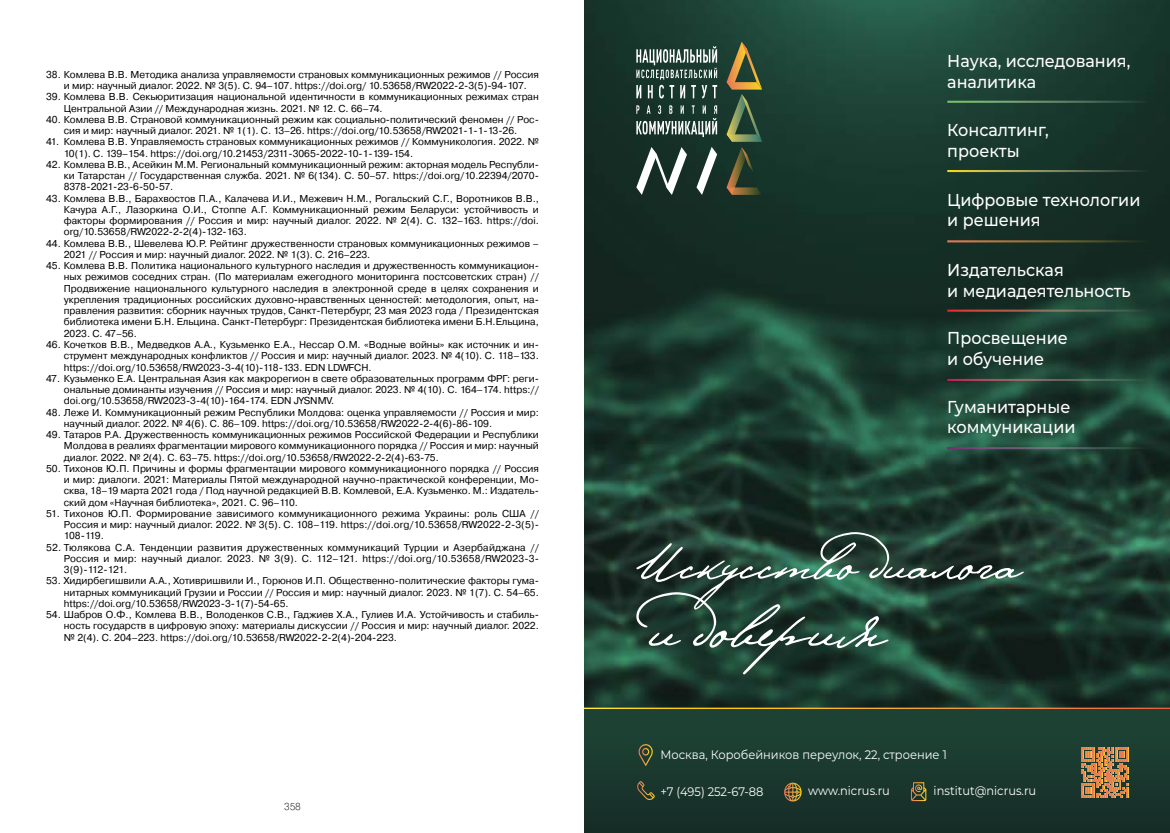
<style>
.page{position:relative;width:1170px;height:833px;background:#fff}
.page>*{position:absolute;margin:0;border:0;box-sizing:border-box;transform-origin:0 0}
.t1{font:500 17.25px/20.8px "Montserrat";color:#fff;scale:.93 1}
.t2{font:12.38px "Montserrat";color:#fff;scale:.93 1}
.t3{font:10px/11.2px "Pragmatica";color:#000;text-align:justify}
.t4{font:200 10px "Pragmatica";color:#000}
</style>
<div class="page">
<img style="left:585px;top:0;width:584px;height:707px">
<svg style="left:585px;top:707px;width:584px;height:2px"></svg>
<hr style="left:947px;top:101px;width:200px;height:2px;background:#fff">
<hr style="left:947px;top:170px;width:200px;height:2px;background:#fff">
<hr style="left:947px;top:240px;width:200px;height:2px;background:#fff">
<hr style="left:947px;top:310px;width:200px;height:2px;background:#fff">
<hr style="left:947px;top:379px;width:200px;height:2px;background:#fff">
<hr style="left:947px;top:447px;width:200px;height:2px;background:#fff">
<div style="left:585px;top:709px;width:584px;height:124px;background:#1b392f"></div>
<svg style="left:726px;top:42px;width:36px;height:153px;background:#495637"></svg>
<svg style="left:636px;top:147px;width:51px;height:48px"></svg>
<svg style="left:696px;top:147px;width:21px;height:48px"></svg>
<svg style="left:636px;top:105px;width:81px;height:32px;background:#536861"></svg>
<svg style="left:636px;top:46px;width:81px;height:52px;background:#546b63"></svg>
<svg style="left:636px;top:532px;width:387px;height:142px;background:#304c41"></svg>
<svg style="left:911px;top:782px;width:15px;height:19px"></svg>
<svg style="left:637px;top:781px;width:18px;height:19px"></svg>
<svg style="left:638px;top:744px;width:15px;height:22px"></svg>
<svg style="left:784px;top:782px;width:17px;height:19px"></svg>
<svg style="left:1081px;top:747px;width:47px;height:50px"></svg>
<p class="t3" style="left:46px;top:69px;width:494px;text-align:center">38. Комлева В.В. Методика анализа управляемости страновых коммуникационных режимов // Россия и мир: научный диалог. 2022. № 3(5). С. 94–107. https://doi.org/ 10.53658/RW2022-2-3(5)-94-107.</p>
<p class="t3" style="left:64px;top:92px;width:476px;text-indent:-18px">39. Комлева В.В. Секьюритизация национальной идентичности в коммуникационных режимах стран<br>Центральной Азии // Международная жизнь. 2021. № 12. С. 66–74.</p>
<p class="t3" style="left:46px;top:114px;width:494px;text-align:center">40. Комлева В.В. Страновой коммуникационный режим как социально-политический феномен // Рос&shy;сия и мир: научный диалог. 2021. № 1(1). С. 13–26. https://doi.org/10.53658/RW2021-1-1-13-26.</p>
<p class="t3" style="left:64px;top:137px;width:476px;text-indent:-18px">41. Комлева В.В. Управляемость страновых коммуникационных режимов // Коммуникология. 2022. №<br>10(1). С. 139–154. https://doi.org/10.21453/2311-3065-2022-10-1-139-154.</p>
<p class="t3" style="left:64px;top:159px;width:476px;text-indent:-18px">42. Комлева В.В., Асейкин М.М. Региональный коммуникационный режим: акторная модель Республи&shy;ки Татарстан // Государственная служба. 2021. № 6(134). С. 50–57. https://doi.org/10.22394/2070- 8378-2021-23-6-50-57.</p>
<p class="t3" style="left:64px;top:193px;width:476px;text-indent:-18px">43. Комлева В.В., Барахвостов П.А., Калачева И.И., Межевич Н.М., Рогальский С.Г., Воротников В.В., Качура А.Г., Лазоркина О.И., Стоппе А.Г. Коммуникационный режим Беларуси: устойчивость и факторы формирования // Россия и мир: научный диалог. 2022. № 2(4). С. 132–163. https://doi. org/10.53658/RW2022-2-2(4)-132-163.</p>
<p class="t3" style="left:64px;top:238px;width:476px;text-indent:-18px">44. Комлева В.В., Шевелева Ю.Р. Рейтинг дружественности страновых коммуникационных режимов –<br>2021 // Россия и мир: научный диалог. 2022. № 1(3). С. 216–223.</p>
<p class="t3" style="left:64px;top:260px;width:476px;text-indent:-18px">45. Комлева В.В. Политика национального культурного наследия и дружественность коммуникацион&shy;ных режимов соседних стран. (По материалам ежегодного мониторинга постсоветских стран) // Продвижение национального культурного наследия в электронной среде в целях сохранения и укрепления традиционных российских духовно-нравственных ценностей: методология, опыт, на&shy;правления развития: сборник научных трудов, Санкт-Петербург, 23 мая 2023 года / Президентская библиотека имени Б.Н. Ельцина. Санкт-Петербург: Президентская библиотека имени Б.Н.Ельцина, 2023. С. 47–56.</p>
<p class="t3" style="left:64px;top:339px;width:476px;text-indent:-18px">46. Кочетков В.В., Медведков А.А., Кузьменко Е.А., Нессар О.М. «Водные войны» как источник и ин&shy;струмент международных конфликтов // Россия и мир: научный диалог. 2023. № 4(10). С. 118–133. https://doi.org/10.53658/RW2023-3-4(10)-118-133. EDN LDWFCH.</p>
<p class="t3" style="left:64px;top:373px;width:476px;text-indent:-18px">47. Кузьменко Е.А. Центральная Азия как макрорегион в свете образовательных программ ФРГ: реги&shy;ональные доминанты изучения // Россия и мир: научный диалог. 2023. № 4(10). С. 164–174. https:// doi.org/10.53658/RW2023-3-4(10)-164-174. EDN JYSNMV.</p>
<p class="t3" style="left:64px;top:407px;width:476px;text-indent:-18px">48. Леже И. Коммуникационный режим Республики Молдова: оценка управляемости // Россия и мир: научный диалог. 2022. № 4(6). С. 86–109. https://doi.org/10.53658/RW2022-2-4(6)-86-109.</p>
<p class="t3" style="left:64px;top:429px;width:476px;text-indent:-18px">49. Татаров Р.А. Дружественность коммуникационных режимов Российской Федерации и Республики Молдова в реалиях фрагментации мирового коммуникационного порядка // Россия и мир: научный диалог. 2022. № 2(4). С. 63–75. https://doi.org/10.53658/RW2022-2-2(4)-63-75.</p>
<p class="t3" style="left:64px;top:463px;width:476px;text-indent:-18px">50. Тихонов Ю.П. Причины и формы фрагментации мирового коммуникационного порядка // Россия и мир: диалоги. 2021: Материалы Пятой международной научно-практической конференции, Мо&shy;сква, 18–19 марта 2021 года / Под научной редакцией В.В. Комлевой, Е.А. Кузьменко. М.: Издатель&shy;ский дом «Научная библиотека», 2021. С. 96–110.</p>
<p class="t3" style="left:64px;top:508px;width:476px;text-indent:-18px">51. Тихонов Ю.П. Формирование зависимого коммуникационного режима Украины: роль США // Россия и мир: научный диалог. 2022. № 3(5). С. 108–119. https://doi.org/10.53658/RW2022-2-3(5)- 108-119.</p>
<p class="t3" style="left:64px;top:542px;width:476px;text-indent:-18px">52. Тюлякова С.А. Тенденции развития дружественных коммуникаций Турции и Азербайджана // Россия и мир: научный диалог. 2023. № 3(9). С. 112–121. https://doi.org/10.53658/RW2023-3- 3(9)-112-121.</p>
<p class="t3" style="left:64px;top:575px;width:476px;text-indent:-18px">53. Хидирбегишвили А.А., Хотивришвили И., Горюнов И.П. Общественно-политические факторы гума&shy;нитарных коммуникаций Грузии и России // Россия и мир: научный диалог. 2023. № 1(7). С. 54–65. https://doi.org/10.53658/RW2023-3-1(7)-54-65.</p>
<p class="t3" style="left:64px;top:609px;width:476px;text-indent:-18px">54. Шабров О.Ф., Комлева В.В., Володенков С.В., Гаджиев Х.А., Гулиев И.А. Устойчивость и стабиль&shy;ность государств в цифровую эпоху: материалы дискуссии // Россия и мир: научный диалог. 2022. № 2(4). С. 204–223. https://doi.org/10.53658/RW2022-2-2(4)-204-223.</p>
<p class="t4" style="left:284px;top:800px;width:18px">358</p>
<h1 class="t1" style="left:947px;top:50px;width:198px">Наука, исследования, аналитика</h1>
<h1 class="t1" style="left:947px;top:119px;width:110px">Консалтинг, проекты</h1>
<h1 class="t1" style="left:947px;top:188px;width:209px">Цифровые технологии и решения</h1>
<h1 class="t1" style="left:947px;top:259px;width:199px">Издательская<br>и медиадеятельность</h1>
<h1 class="t1" style="left:947px;top:327px;width:131px">Просвещение и обучение</h1>
<h1 class="t1" style="left:947px;top:395px;width:139px">Гуманитарные коммуникации</h1>
<p class="t2" style="left:660px;top:746px;width:309px">Москва, Коробейников переулок, 22, строение 1</p>
<p class="t2" style="left:660px;top:782px;width:112px">+7 (495) 252-67-88</p>
<p class="t2" style="left:808px;top:782px;width:89px">www.nicrus.ru</p>
<p class="t2" style="left:933px;top:782px;width:112px">institut@nicrus.ru</p>
</div>
